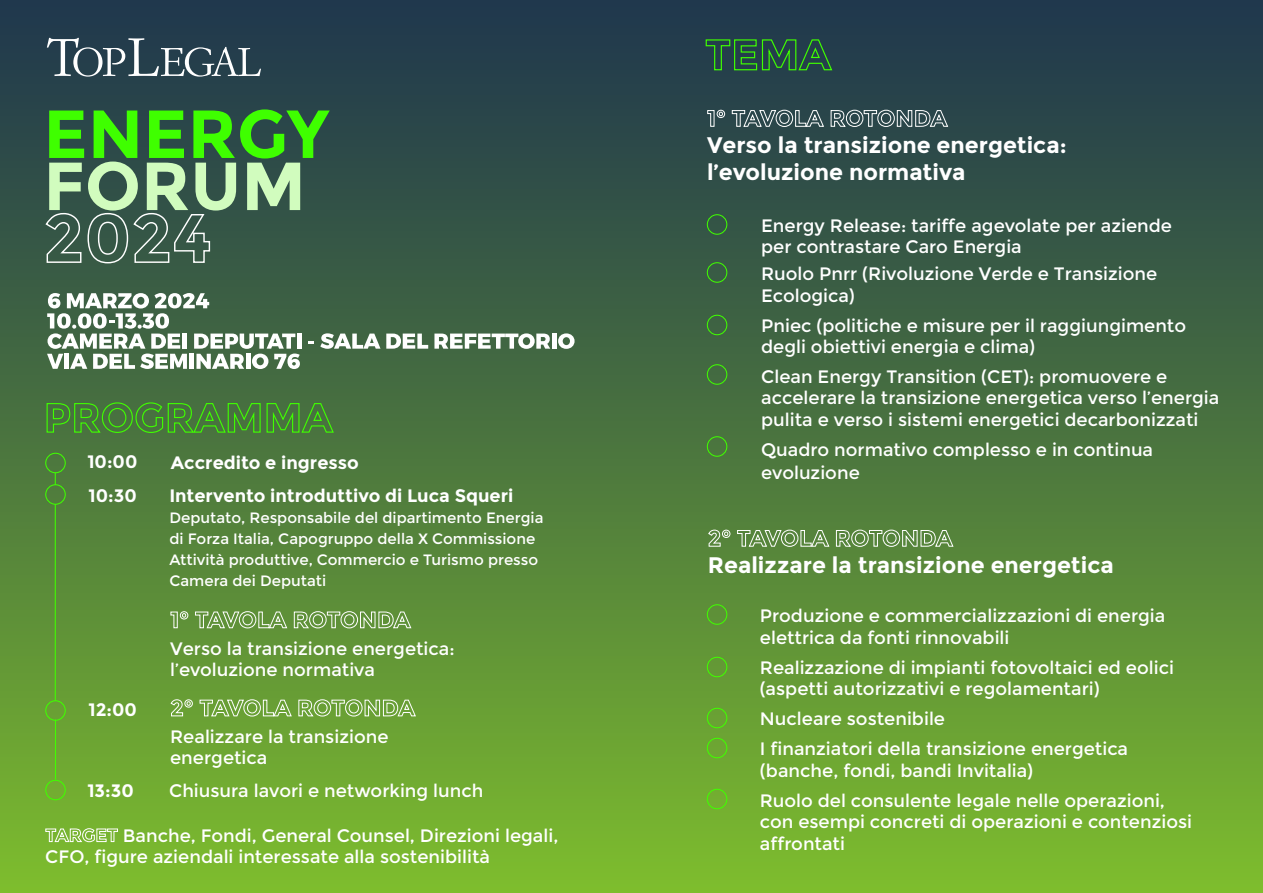
<style>
.page{position:relative;width:1263px;height:893px;background:#fff}
.page>*{position:absolute;margin:0;border:0;box-sizing:border-box;transform-origin:0 0}
.t1{font:700 22.5px/27px "Montserrat";color:#fff}
.t2{font:18px/21.6px "Montserrat";color:#fff}
.t3{font:700 18px/33.3px "Montserrat";color:#fff}
.t4{font:15px/21px "Montserrat";color:#fff}
</style>
<div class="page">
<div style="left:0;top:0;width:1263px;height:893px;background:linear-gradient(to bottom,#1d334e,#7cbb2e)"></div>
<svg style="left:44px;top:109px;width:286px;height:155px;background:#508953"></svg>
<svg style="left:47px;top:38px;width:214px;height:39px;background:#4e636e"></svg>
<svg style="left:46px;top:402px;width:289px;height:32px;background:#468934"></svg>
<svg style="left:170px;top:611px;width:19px;height:17px"></svg>
<svg style="left:195px;top:611px;width:93px;height:18px;background:#85ab68"></svg>
<svg style="left:294px;top:611px;width:118px;height:18px;background:#88ad6b"></svg>
<svg style="left:170px;top:699px;width:23px;height:18px"></svg>
<svg style="left:199px;top:699px;width:93px;height:18px;background:#8cb665"></svg>
<svg style="left:298px;top:699px;width:118px;height:18px;background:#8fb869"></svg>
<svg style="left:705px;top:39px;width:128px;height:32px;background:#285f3e"></svg>
<svg style="left:707px;top:109px;width:18px;height:18px"></svg>
<svg style="left:731px;top:109px;width:93px;height:18px;background:#5d7275"></svg>
<svg style="left:830px;top:109px;width:118px;height:18px;background:#617679"></svg>
<div style="left:707px;top:214px;width:20px;height:21px;border:1px solid #3fff00;border-radius:50%"></div>
<div style="left:707px;top:262px;width:20px;height:21px;border:1px solid #3fff00;border-radius:50%"></div>
<div style="left:707px;top:315px;width:20px;height:20px;border:1px solid #3fff00;border-radius:50%"></div>
<svg style="left:708px;top:529px;width:23px;height:18px"></svg>
<svg style="left:737px;top:529px;width:93px;height:18px;background:#7ea16a"></svg>
<svg style="left:836px;top:529px;width:118px;height:18px;background:#81a36e"></svg>
<div style="left:707px;top:604px;width:20px;height:21px;border:1px solid #3fff00;border-radius:50%"></div>
<div style="left:707px;top:657px;width:20px;height:20px;border:1px solid #3fff00;border-radius:50%"></div>
<div style="left:707px;top:708px;width:20px;height:20px;border:1px solid #3fff00;border-radius:50%"></div>
<div style="left:707px;top:789px;width:20px;height:20px;border:1px solid #3fff00;border-radius:50%"></div>
<div style="left:45px;top:453px;width:21px;height:20px;border:1px solid #3fff00;border-radius:50%"></div>
<svg style="left:45px;top:828px;width:73px;height:14px"></svg>
<div style="left:45px;top:484px;width:21px;height:21px;border:1px solid #3fff00;border-radius:50%"></div>
<div style="left:45px;top:700px;width:21px;height:21px;border:1px solid #3fff00;border-radius:50%"></div>
<div style="left:45px;top:780px;width:21px;height:20px;border:1px solid #3fff00;border-radius:50%"></div>
<div style="left:707px;top:364px;width:20px;height:21px;border:1px solid #3fff00;border-radius:50%"></div>
<div style="left:707px;top:738px;width:20px;height:20px;border:1px solid #3fff00;border-radius:50%"></div>
<div style="left:707px;top:436px;width:20px;height:21px;border:1px solid #3fff00;border-radius:50%"></div>
<svg style="left:55px;top:473px;width:1px;height:12px"></svg>
<hr style="left:55px;top:504px;width:1px;height:197px;background:#3fff00">
<hr style="left:55px;top:719px;width:1px;height:60px;background:#3fff00">
<hr style="left:297px;top:334px;width:4px;height:15px;background:#fff">
<svg style="left:308px;top:341px;width:6px;height:2px"></svg>
<svg style="left:320px;top:333px;width:60px;height:16px"></svg>
<svg style="left:386px;top:334px;width:42px;height:15px"></svg>
<svg style="left:434px;top:333px;width:116px;height:16px"></svg>
<hr style="left:552px;top:334px;width:4px;height:15px;background:#fff">
<svg style="left:558px;top:333px;width:16px;height:16px"></svg>
<svg style="left:47px;top:293px;width:253px;height:76px"></svg>
<p class="t3" style="left:87px;top:445px;width:52px">10:00<br>10:30</p>
<p class="t3" style="left:171px;top:446px;width:189px">Accredito e ingresso</p>
<p class="t3" style="left:169px;top:479px;width:345px">Intervento introduttivo di Luca Squeri</p>
<p class="t4" style="left:169px;top:507px;width:376px">Deputato, Responsabile del dipartimento Energia di Forza Italia, Capogruppo della X Commissione Attività produttive, Commercio e Turismo presso Camera dei Deputati</p>
<p class="t3" style="left:88px;top:693px;width:50px">12:00</p>
<p class="t2" style="left:170px;top:638px;width:286px;line-height:21px">Verso la transizione energetica: l’evoluzione normativa</p>
<p class="t2" style="left:170px;top:726px;width:220px;line-height:21px">Realizzare la transizione energetica</p>
<p class="t3" style="left:87px;top:774px;width:48px">13:30</p>
<p class="t2" style="left:169px;top:780px;width:316px">Chiusura lavori e networking lunch</p>
<p class="t2" style="left:45px;top:825px;width:515px;text-indent:77px">Banche, Fondi, General Counsel, Direzioni legali,<br>CFO, figure aziendali interessate alla sostenibilità</p>
<p class="t1" style="left:707px;top:132px;width:361px">Verso la transizione energetica: l’evoluzione normativa</p>
<p class="t2" style="left:761px;top:215px;width:412px">Energy Release: tariffe agevolate per aziende per contrastare Caro Energia</p>
<p class="t2" style="left:761px;top:263px;width:398px">Ruolo Pnrr (Rivoluzione Verde e Transizione<br>Ecologica)</p>
<p class="t2" style="left:761px;top:315px;width:426px;line-height:21px">Pniec (politiche e misure per il raggiungimento degli obiettivi energia e clima)</p>
<p class="t2" style="left:761px;top:366px;width:460px">Clean Energy Transition (CET): promuovere e accelerare la transizione energetica verso l’energia pulita e verso i sistemi energetici decarbonizzati</p>
<p class="t2" style="left:761px;top:438px;width:393px;line-height:23.4px">Quadro normativo complesso e in continua evoluzione</p>
<p class="t1" style="left:708px;top:552px;width:408px">Realizzare la transizione energetica</p>
<p class="t2" style="left:760px;top:605px;width:407px">Produzione e commercializzazioni di energia elettrica da fonti rinnovabili</p>
<p class="t2" style="left:760px;top:657px;width:415px">Realizzazione di impianti fotovoltaici ed eolici (aspetti autorizzativi e regolamentari)</p>
<p class="t2" style="left:760px;top:704px;width:370px;line-height:30px">Nucleare sostenibile<br>I finanziatori della transizione energetica</p>
<p class="t2" style="left:760px;top:756px;width:407px;line-height:30px">(banche, fondi, bandi Invitalia)<br>Ruolo del consulente legale nelle operazioni,</p>
<p class="t2" style="left:760px;top:811px;width:434px">con esempi concreti di operazioni e contenziosi affrontati</p>
</div>
